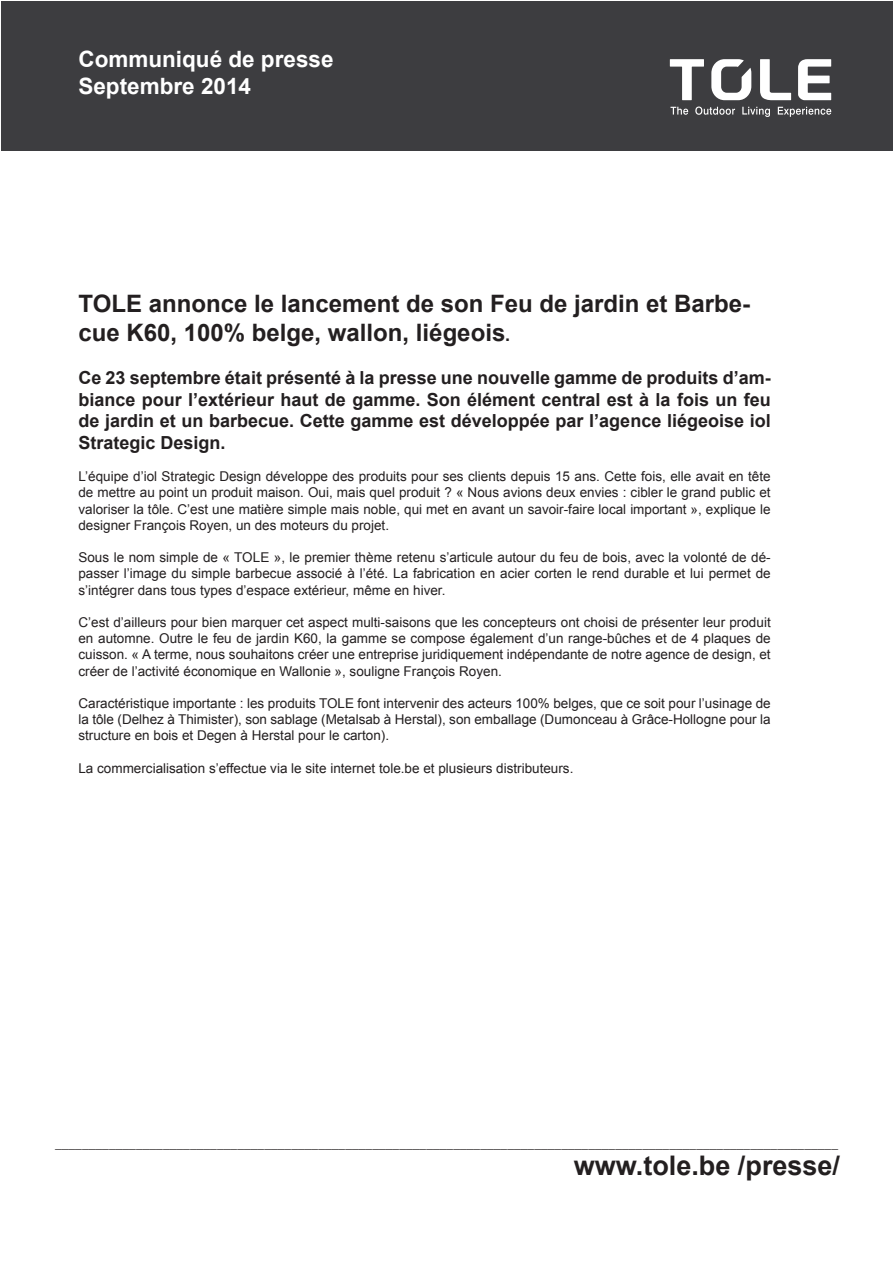
<style>
.page{position:relative;width:893px;height:1263px;background:#fff}
.page>*{position:absolute;margin:0;border:0;box-sizing:border-box;transform-origin:0 0}
.t1{font:700 27px "Arial";color:#231f20}
.t2{font:700 24px/28.8px "Arial";color:#231f20}
.t3{font:700 22.5px/27px "Arial";color:#fff}
.t4{font:700 18px/21.6px "Arial";color:#231f20;text-align:justify}
.t5{font:13.5px/16.2px "Arial";color:#231f20;text-align:justify}
.t6{font:13.5px "Minion Pro";color:#231f20}
.s1{font-size:18px}
</style>
<div class="page">
<div style="left:1px;top:1px;width:892px;height:150px;background:#3d3d40"></div>
<svg style="left:670px;top:59px;width:34px;height:41px"></svg>
<svg style="left:760px;top:59px;width:31px;height:41px"></svg>
<svg style="left:798px;top:59px;width:33px;height:41px"></svg>
<svg style="left:711px;top:59px;width:40px;height:41px"></svg>
<svg style="left:670px;top:107px;width:18px;height:8px"></svg>
<svg style="left:695px;top:107px;width:40px;height:8px"></svg>
<svg style="left:742px;top:107px;width:28px;height:10px"></svg>
<svg style="left:778px;top:107px;width:53px;height:10px"></svg>
<h3 class="t3" style="left:78px;top:47px;width:257px">Communiqué de presse<br>Septembre 2014</h3>
<h2 class="t2" style="left:78px;top:290px;width:673px">TOLE annonce le lancement de son Feu de jardin et Barbe&shy;cue K60, 100% belge, wallon, liégeois<span class="s1">.</span></h2>
<p class="t4" style="left:78px;top:367px;width:694px">Ce 23 septembre était présenté à la presse une nouvelle gamme de produits d’am&shy;biance pour l’extérieur haut de gamme. Son élément central est à la fois un feu de jardin et un barbecue. Cette gamme est développée par l’agence liégeoise iol Strategic Design.</p>
<p class="t5" style="left:78px;top:468px;width:694px">L’équipe d’iol Strategic Design développe des produits pour ses clients depuis 15 ans. Cette fois, elle avait en tête de mettre au point un produit maison. Oui, mais quel produit ? « Nous avions deux envies : cibler le grand public et valoriser la tôle. C’est une matière simple mais noble, qui met en avant un savoir-faire local important », explique le designer François Royen, un des moteurs du projet.</p>
<p class="t5" style="left:78px;top:549px;width:694px">Sous le nom simple de « TOLE », le premier thème retenu s’articule autour du feu de bois, avec la volonté de dé&shy;passer l’image du simple barbecue associé à l’été. La fabrication en acier corten le rend durable et lui permet de s’intégrer dans tous types d’espace extérieur, même en hiver.</p>
<p class="t5" style="left:78px;top:614px;width:694px">C’est d’ailleurs pour bien marquer cet aspect multi-saisons que les concepteurs ont choisi de présenter leur produit en automne. Outre le feu de jardin K60, la gamme se compose également d’un range-bûches et de 4 plaques de cuisson. « A terme, nous souhaitons créer une entreprise juridiquement indépendante de notre agence de design, et créer de l’activité économique en Wallonie », souligne François Royen.</p>
<p class="t5" style="left:78px;top:695px;width:694px">Caractéristique importante : les produits TOLE font intervenir des acteurs 100% belges, que ce soit pour l’usinage de la tôle (Delhez à Thimister), son sablage (Metalsab à Herstal), son emballage (Dumonceau à Grâce-Hollogne pour la structure en bois et Degen à Herstal pour le carton).</p>
<p class="t5" style="left:78px;top:760px;width:496px">La commercialisation s’effectue via le site internet tole.be et plusieurs distributeurs.</p>
<p class="t6" style="left:55px;top:1134px;width:784px">____________________________________________________________________________________________________________________</p>
<h1 class="t1" style="left:574px;top:1147px;width:268px">www.tole.be /presse/</h1>
</div>
